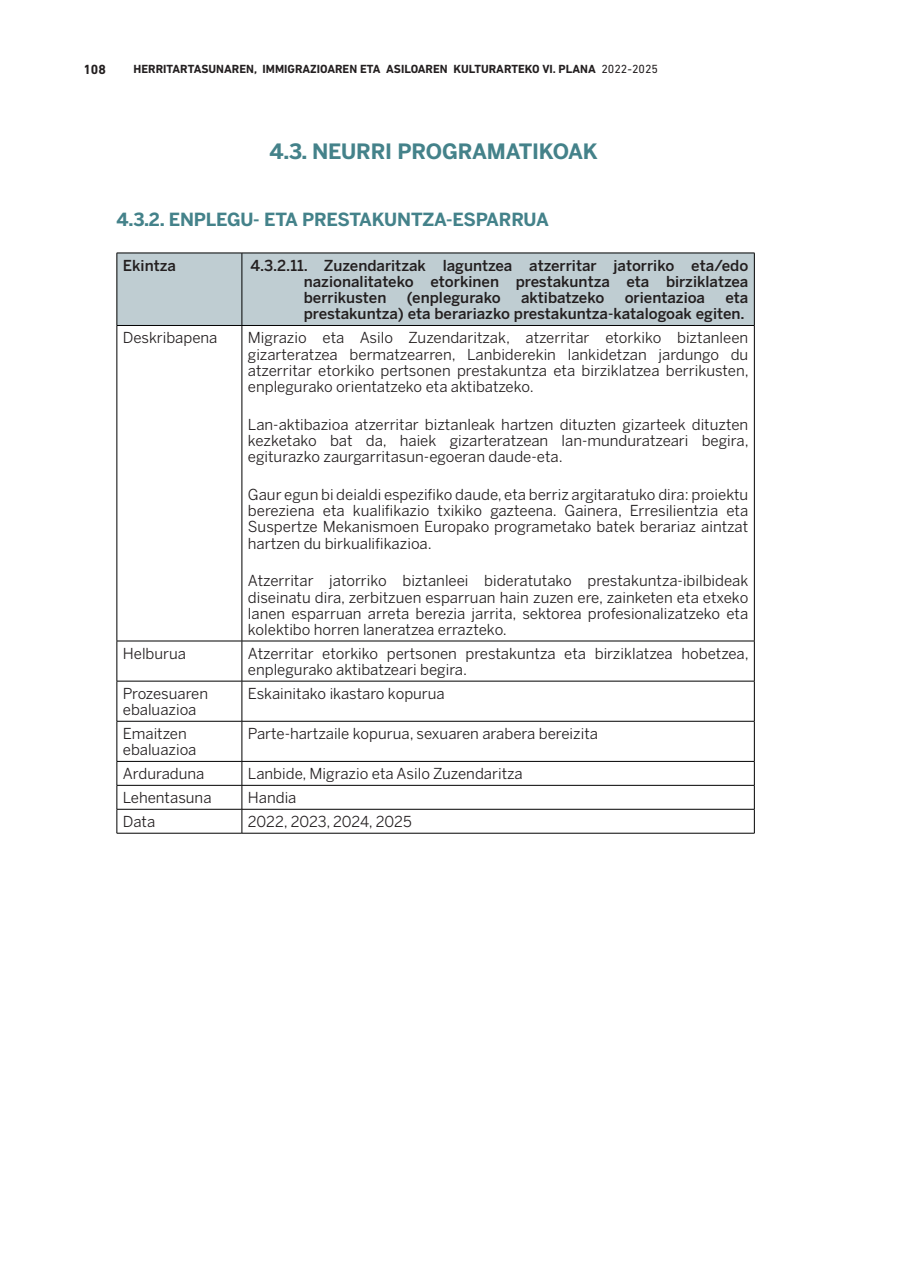
<style>
.page{position:relative;width:897px;height:1267px;background:#fff}
.page>*{position:absolute;margin:0;border:0;box-sizing:border-box;transform-origin:0 0}
.t1{font:700 21px "Benton Sans";letter-spacing:-.01em;color:#44828a}
.t2{font:700 18px "Benton Sans";letter-spacing:-.01em;color:#44828a}
.t3{font:15px/16.2px "Benton Sans";color:#231f20;text-align:justify}
.t4{font:500 15px/16.2px "Benton Sans";color:#231f20;text-align:justify}
.t5{font:700 13.5px "DIN Next LT Pro";color:#231f20}
.t6{font:700 12px "DIN Next LT Pro";color:#231f20}
.s1{font-weight:400}
</style>
<div class="page">
<div style="left:118px;top:254px;width:636px;height:71px;background:#bfcdd2"></div>
<hr style="left:117px;top:253px;width:125px;height:1px;background:#000">
<hr style="left:117px;top:253px;width:1px;height:72px;background:#000">
<hr style="left:242px;top:253px;width:512px;height:1px;background:#000">
<hr style="left:241px;top:253px;width:1px;height:72px;background:#000">
<hr style="left:754px;top:253px;width:1px;height:72px;background:#000">
<hr style="left:117px;top:325px;width:125px;height:1px;background:#000">
<hr style="left:117px;top:326px;width:1px;height:314px;background:#000">
<hr style="left:242px;top:325px;width:512px;height:1px;background:#000">
<hr style="left:241px;top:326px;width:1px;height:314px;background:#000">
<hr style="left:754px;top:326px;width:1px;height:314px;background:#000">
<hr style="left:117px;top:640px;width:125px;height:1px;background:#000">
<hr style="left:117px;top:641px;width:1px;height:40px;background:#000">
<hr style="left:242px;top:640px;width:512px;height:1px;background:#000">
<hr style="left:241px;top:641px;width:1px;height:40px;background:#000">
<hr style="left:754px;top:641px;width:1px;height:40px;background:#000">
<hr style="left:117px;top:681px;width:125px;height:1px;background:#000">
<hr style="left:117px;top:681px;width:1px;height:40px;background:#000">
<hr style="left:242px;top:681px;width:512px;height:1px;background:#000">
<hr style="left:241px;top:681px;width:1px;height:40px;background:#000">
<hr style="left:754px;top:681px;width:1px;height:40px;background:#000">
<hr style="left:117px;top:721px;width:125px;height:1px;background:#000">
<hr style="left:117px;top:721px;width:1px;height:40px;background:#000">
<hr style="left:242px;top:721px;width:512px;height:1px;background:#000">
<hr style="left:241px;top:721px;width:1px;height:40px;background:#000">
<hr style="left:754px;top:721px;width:1px;height:40px;background:#000">
<hr style="left:117px;top:761px;width:125px;height:1px;background:#000">
<hr style="left:242px;top:761px;width:512px;height:1px;background:#000">
<hr style="left:117px;top:785px;width:125px;height:1px;background:#000">
<hr style="left:242px;top:785px;width:512px;height:1px;background:#000">
<hr style="left:117px;top:809px;width:125px;height:1px;background:#000">
<svg style="left:117px;top:761px;width:1px;height:72px"></svg>
<hr style="left:242px;top:809px;width:512px;height:1px;background:#000">
<svg style="left:241px;top:761px;width:1px;height:72px"></svg>
<svg style="left:754px;top:761px;width:1px;height:72px"></svg>
<hr style="left:117px;top:833px;width:125px;height:1px;background:#000">
<hr style="left:242px;top:833px;width:512px;height:1px;background:#000">
<p class="t5" style="left:83px;top:61px;width:24px">108</p>
<p class="t6" style="left:134px;top:62px;width:526px">HERRITARTASUNAREN, IMMIGRAZIOAREN ETA ASILOAREN KULTURARTEKO VI. PLANA <span class="s1">2022-2025</span></p>
<p class="t1" style="left:269px;top:139px;width:330px">4.3. NEURRI PROGRAMATIKOAK</p>
<p class="t2" style="left:117px;top:208px;width:433px">4.3.2. ENPLEGU- ETA PRESTAKUNTZA-ESPARRUA</p>
<p class="t4" style="left:123px;top:257px;width:55px">Ekintza</p>
<p class="t4" style="left:304px;top:257px;width:446px;text-indent:-53px">4.3.2.11. Zuzendaritzak laguntzea atzerritar jatorriko eta/edo nazionalitateko etorkinen prestakuntza eta birziklatzea berrikusten</p>
<p class="t4" style="left:406px;top:289px;width:96px">(enplegurako</p>
<p class="t4" style="left:521px;top:289px;width:85px">aktibatzeko</p>
<p class="t4" style="left:624px;top:289px;width:82px">orientazioa</p>
<p class="t4" style="left:304px;top:289px;width:446px;text-align:right">eta<br>prestakuntza) eta berariazko prestakuntza-katalogoak egiten.</p>
<p class="t3" style="left:123px;top:329px;width:96px">Deskribapena</p>
<p class="t3" style="left:248px;top:329px;width:502px">Migrazio eta Asilo Zuzendaritzak, atzerritar etorkiko biztanleen gizarteratzea bermatzearren, Lanbiderekin lankidetzan jardungo du atzerritar etorkiko pertsonen prestakuntza eta birziklatzea berrikusten, enplegurako orientatzeko eta aktibatzeko.</p>
<p class="t3" style="left:248px;top:416px;width:502px">Lan-aktibazioa atzerritar biztanleak hartzen dituzten gizarteek dituzten kezketako bat da, haiek gizarteratzean lan-munduratzeari begira, egiturazko zaurgarritasun-egoeran daude-eta.</p>
<p class="t3" style="left:248px;top:486px;width:502px">Gaur egun bi deialdi espezifiko daude, eta berriz argitaratuko dira: proiektu bereziena eta kualifikazio txikiko gazteena. Gainera, Erresilientzia eta Suspertze Mekanismoen Europako programetako batek berariaz aintzat hartzen du birkualifikazioa.</p>
<p class="t3" style="left:248px;top:572px;width:502px">Atzerritar jatorriko biztanleei bideratutako prestakuntza-ibilbideak diseinatu dira, zerbitzuen esparruan hain zuzen ere, zainketen eta etxeko lanen esparruan arreta berezia jarrita, sektorea profesionalizatzeko eta kolektibo horren laneratzea errazteko.</p>
<p class="t3" style="left:123px;top:645px;width:65px">Helburua</p>
<p class="t3" style="left:248px;top:645px;width:502px">Atzerritar etorkiko pertsonen prestakuntza eta birziklatzea hobetzea, enplegurako aktibatzeari begira.</p>
<p class="t3" style="left:123px;top:685px;width:87px">Prozesuaren ebaluazioa</p>
<p class="t3" style="left:248px;top:685px;width:198px">Eskainitako ikastaro kopurua</p>
<p class="t3" style="left:123px;top:725px;width:75px">Emaitzen ebaluazioa</p>
<p class="t3" style="left:248px;top:725px;width:351px">Parte-hartzaile kopurua, sexuaren arabera bereizita</p>
<p class="t3" style="left:123px;top:765px;width:83px">Arduraduna</p>
<p class="t3" style="left:248px;top:765px;width:276px">Lanbide, Migrazio eta Asilo Zuzendaritza</p>
<p class="t3" style="left:123px;top:789px;width:90px">Lehentasuna</p>
<p class="t3" style="left:248px;top:789px;width:50px">Handia</p>
<p class="t3" style="left:123px;top:813px;width:34px">Data</p>
<p class="t3" style="left:248px;top:813px;width:165px">2022, 2023, 2024, 2025</p>
</div>
